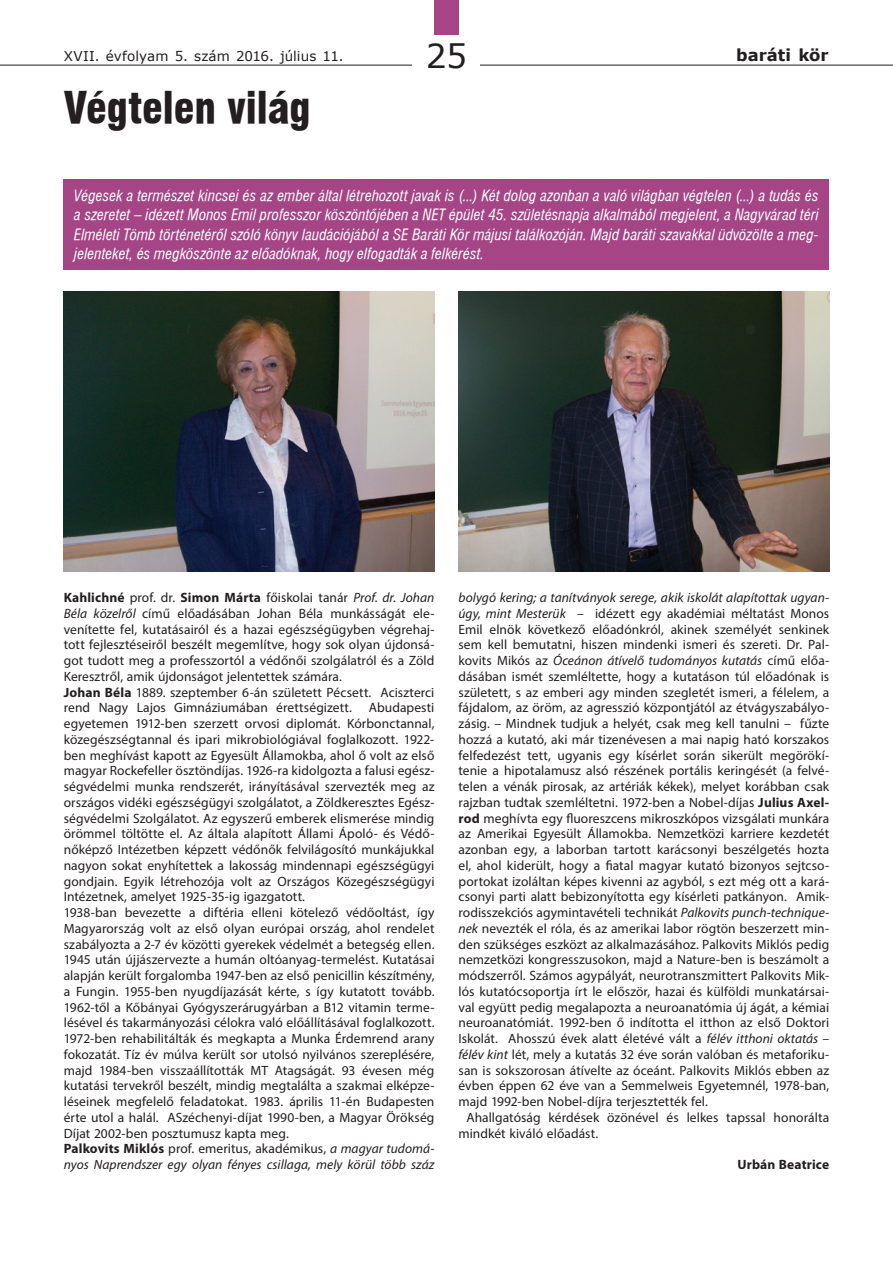
<style>
.page{position:relative;width:893px;height:1263px;background:#fff}
.page>*{position:absolute;margin:0;border:0;box-sizing:border-box;transform-origin:0 0}
.C1{font:42px "Swiss 721 Blk Cn PFL";letter-spacing:-.005em;color:#231f20}
.t1{font:33px "Verdana";color:#231f20}
.t2{font:700 16.5px "Verdana";letter-spacing:-.005em;color:#231f20}
.Lead{font:italic 15px/19.5px "Swiss 721 Cn PFL";letter-spacing:.005em;color:#fff;text-align:justify}
.t3{font:13.5px/15.8px "Myriad Pro";letter-spacing:.005em;color:#231f20;text-align:justify}
.t4{font:italic 13.5px/15.8px "Myriad Pro";letter-spacing:.005em;color:#231f20}
.t5{font:13.5px "Verdana";color:#231f20}
.t6{font:700 13.5px "Myriad Pro";letter-spacing:.01em;color:#231f20}
.s1{font-weight:700}
.s2{font-style:italic}
.s3{font-weight:700;font-style:normal}
.s4{font-style:normal}
</style>
<div class="page">
<hr style="left:0;top:65px;width:893px;height:1px;background:#231f20">
<div style="left:413px;top:32px;width:67px;height:45px;background:#fff"></div>
<div style="left:434px;top:0;width:24px;height:34px;background:#a54586"></div>
<div style="left:64px;top:179px;width:765px;height:91px;background:#a54586"></div>
<img style="left:64px;top:291px;width:370px;height:281px">
<img style="left:458px;top:291px;width:371px;height:281px">
<p class="t5" style="left:64px;top:46px;width:281px">XVII. évfolyam 5. szám 2016. július 11.</p>
<h2 class="t1" style="left:426px;top:33px;width:43px">25</h2>
<p class="t2" style="left:736px;top:43px;width:94px">baráti kör</p>
<p class="C1" style="left:64px;top:82px;width:249px">Végtelen világ</p>
<p class="Lead" style="left:74px;top:185px;width:746px">Végesek a természet kincsei és az ember által létrehozott javak is (...) Két dolog azonban a való világban végtelen (...) a tudás és a szeretet – idézett Monos Emil professzor köszöntőjében a NET épület 45. születésnapja alkalmából megjelent, a Nagyvárad téri Elméleti Tömb történetéről szóló könyv laudációjából a SE Baráti Kör májusi találkozóján. Majd baráti szavakkal üdvözölte a meg&shy;jelenteket, és megköszönte az előadóknak, hogy elfogadták a felkérést.</p>
<p class="t3" style="left:64px;top:589px;width:372px"><span class="s1">Kahlichné</span> prof. dr. <span class="s1">Simon Márta</span> főiskolai tanár <span class="s2">Prof. dr. Johan Béla közelről</span> című előadásában Johan Béla munkásságát ele&shy;venítette fel, kutatásairól és a hazai egészségügyben végrehaj&shy;tott fejlesztéseiről beszélt megemlítve, hogy sok olyan újdonsá&shy;got tudott meg a professzortól a védőnői szolgálatról és a Zöld Keresztről, amik újdonságot jelentettek számára.</p>
<p class="t3" style="left:64px;top:684px;width:372px"><span class="s1">Johan Béla</span> 1889. szeptember 6-án született Pécsett. Aciszterci rend Nagy Lajos Gimnáziumában érettségizett. Abudapesti egyetemen 1912-ben szerzett orvosi diplomát. Kórbonctannal, közegészségtannal és ipari mikrobiológiával foglalkozott. 1922- ben meghívást kapott az Egyesült Államokba, ahol ő volt az első magyar Rockefeller ösztöndíjas. 1926-ra kidolgozta a falusi egész&shy;ségvédelmi munka rendszerét, irányításával szervezték meg az országos vidéki egészségügyi szolgálatot, a Zöldkeresztes Egész&shy;ségvédelmi Szolgálatot. Az egyszerű emberek elismerése mindig örömmel töltötte el. Az általa alapított Állami Ápoló- és Védő&shy;nőképző Intézetben képzett védőnők felvilágosító munkájukkal nagyon sokat enyhítettek a lakosság mindennapi egészségügyi gondjain. Egyik létrehozója volt az Országos Közegészségügyi Intézetnek, amelyet 1925-35-ig igazgatott.</p>
<p class="t3" style="left:64px;top:904px;width:372px">1938-ban bevezette a diftéria elleni kötelező védőoltást, így Magyarország volt az első olyan európai ország, ahol rendelet szabályozta a 2-7 év közötti gyerekek védelmét a betegség ellen.<br>1945 után újjászervezte a humán oltóanyag-termelést. Kutatásai alapján került forgalomba 1947-ben az első penicillin készítmény, a Fungin. 1955-ben nyugdíjazását kérte, s így kutatott tovább.<br>1962-től a Kőbányai Gyógyszerárugyárban a B12 vitamin terme&shy;lésével és takarmányozási célokra való előállításával foglalkozott.<br>1972-ben rehabilitálták és megkapta a Munka Érdemrend arany fokozatát. Tíz év múlva került sor utolsó nyilvános szereplésére, majd 1984-ben visszaállították MT Atagságát. 93 évesen még kutatási tervekről beszélt, mindig megtalálta a szakmai elképze&shy;léseinek megfelelő feladatokat. 1983. április 11-én Budapesten érte utol a halál. ASzéchenyi-díjat 1990-ben, a Magyar Örökség Díjat 2002-ben posztumusz kapta meg.</p>
<p class="t4" style="left:64px;top:1141px;width:372px"><span class="s3">Palkovits Miklós</span> <span class="s4">prof. emeritus, akadémikus,</span> a magyar tudomá&shy;nyos Naprendszer egy olyan fényes csillaga, mely körül több száz</p>
<p class="t3" style="left:458px;top:589px;width:372px"><span class="s2">bolygó kering; a tanítványok serege, akik iskolát alapítottak ugyan&shy;úgy, mint Mesterük</span> – idézett egy akadémiai méltatást Monos Emil elnök következő előadónkról, akinek személyét senkinek sem kell bemutatni, hiszen mindenki ismeri és szereti. Dr. Pal&shy;kovits Mikós az <span class="s2">Óceánon átívelő tudományos kutatás</span> című előa&shy;dásában ismét szemléltette, hogy a kutatáson túl előadónak is született, s az emberi agy minden szegletét ismeri, a félelem, a fájdalom, az öröm, az agresszió központjától az étvágyszabályo&shy;zásig. – Mindnek tudjuk a helyét, csak meg kell tanulni – fűzte hozzá a kutató, aki már tizenévesen a mai napig ható korszakos felfedezést tett, ugyanis egy kísérlet során sikerült megörökí&shy;tenie a hipotalamusz alsó részének portális keringését (a felvé&shy;telen a vénák pirosak, az artériák kékek), melyet korábban csak rajzban tudtak szemléltetni. 1972-ben a Nobel-díjas <span class="s1">Julius Axel&shy;rod</span> meghívta egy fluoreszcens mikroszkópos vizsgálati munkára az Amerikai Egyesült Államokba. Nemzetközi karriere kezdetét azonban egy, a laborban tartott karácsonyi beszélgetés hozta el, ahol kiderült, hogy a fiatal magyar kutató bizonyos sejtcso&shy;portokat izoláltan képes kivenni az agyból, s ezt még ott a kará&shy;csonyi parti alatt bebizonyította egy kísérleti patkányon. Amik&shy;rodisszekciós agymintavételi technikát <span class="s2">Palkovits punch-technique&shy;nek</span> nevezték el róla, és az amerikai labor rögtön beszerzett min&shy;den szükséges eszközt az alkalmazásához. Palkovits Miklós pedig nemzetközi kongresszusokon, majd a Nature-ben is beszámolt a módszerről. Számos agypályát, neurotranszmittert Palkovits Mik&shy;lós kutatócsoportja írt le először, hazai és külföldi munkatársai&shy;val együtt pedig megalapozta a neuroanatómia új ágát, a kémiai neuroanatómiát. 1992-ben ő indította el itthon az első Doktori Iskolát. Ahosszú évek alatt életévé vált a <span class="s2">félév itthoni oktatás – félév kint</span> lét, mely a kutatás 32 éve során valóban és metaforiku&shy;san is sokszorosan átívelte az óceánt. Palkovits Miklós ebben az évben éppen 62 éve van a Semmelweis Egyetemnél, 1978-ban, majd 1992-ben Nobel-díjra terjesztették fel.</p>
<p class="t3" style="left:458px;top:1109px;width:372px;text-indent:8px">Ahallgatóság kérdések özönével és lelkes tapssal honorálta mindkét kiváló előadást.</p>
<p class="t6" style="left:737px;top:1156px;width:93px">Urbán Beatrice</p>
</div>
